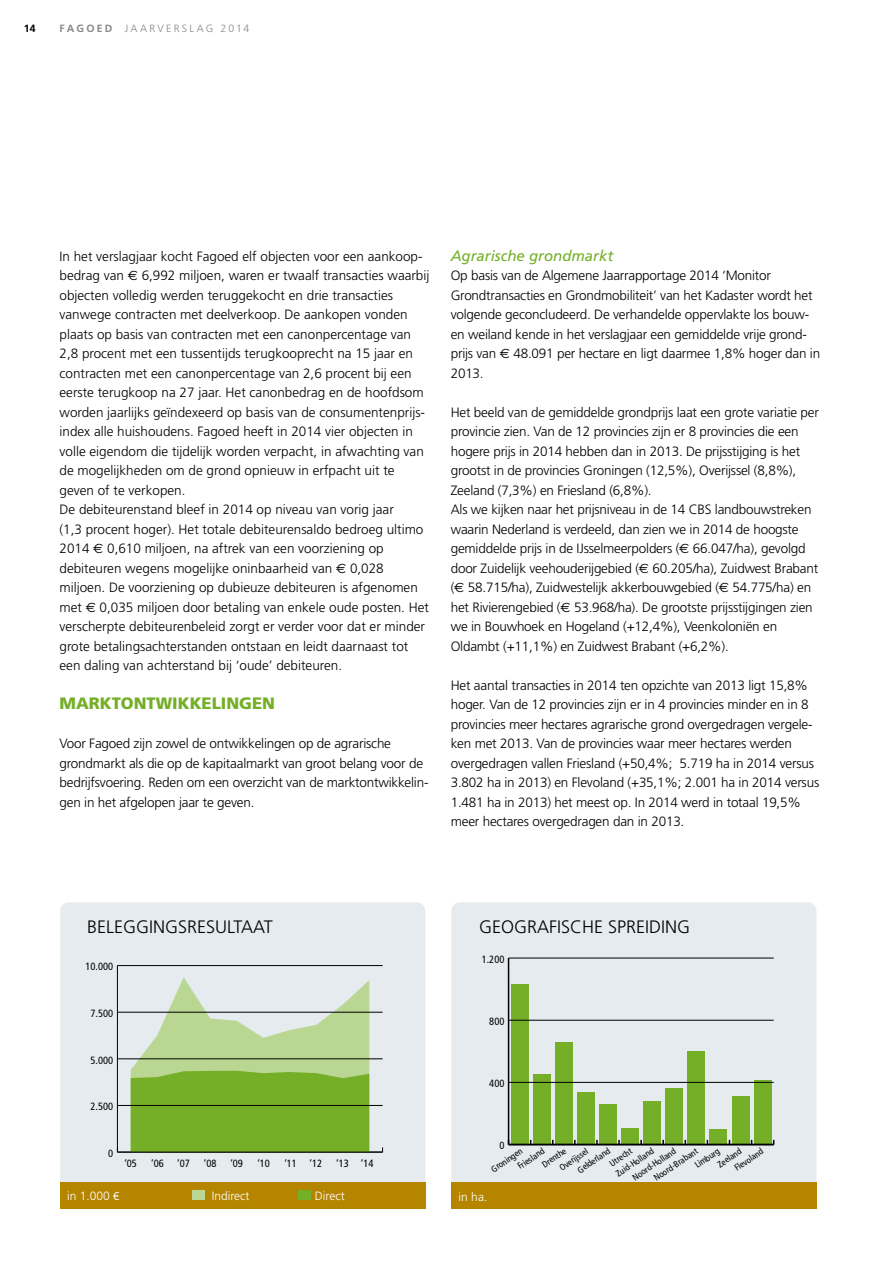
<style>
.page{position:relative;width:893px;height:1263px;background:#fff}
.page>*{position:absolute;margin:0;border:0;box-sizing:border-box;transform-origin:0 0}
.t1{font:300 18px "Frutiger";color:#000}
.t2{font:900 16.5px "Frutiger";color:#74af27}
.t3{font:italic 15px "Frutiger CE";color:#74af27}
.t4{font:300 13.5px/19.5px "Frutiger";letter-spacing:-.015em;color:#000}
.t5{font:300 12px "Frutiger";color:#fff}
.t6{font:condensed 10.5px "Frutiger";color:#000}
.t7{font:300 10.5px "Frutiger";letter-spacing:.21em;color:#878787}
.t8{font:700 10.5px "Frutiger";color:#000}
.t9{font:condensed 9px "Frutiger";color:#000}
.s1{font-family:"Frutiger CE";font-weight:700}
.s2{font-family:"Euro Sans";font-weight:400}
.s3{font-family:"Myriad Pro";font-weight:400}
</style>
<div class="page">
<div style="left:451px;top:902px;width:365px;height:281px;background:#e5ebee"></div>
<div style="left:451px;top:1183px;width:365px;height:26px;background:#b58500"></div>
<div style="left:511px;top:984px;width:17px;height:160px;background:#74af27"></div>
<div style="left:533px;top:1074px;width:17px;height:70px;background:#74af27"></div>
<div style="left:555px;top:1042px;width:18px;height:102px;background:#74af27"></div>
<div style="left:577px;top:1092px;width:18px;height:52px;background:#74af27"></div>
<div style="left:599px;top:1104px;width:18px;height:40px;background:#74af27"></div>
<div style="left:621px;top:1128px;width:18px;height:16px;background:#74af27"></div>
<div style="left:643px;top:1101px;width:18px;height:43px;background:#74af27"></div>
<div style="left:665px;top:1088px;width:18px;height:56px;background:#74af27"></div>
<div style="left:687px;top:1051px;width:18px;height:93px;background:#74af27"></div>
<div style="left:710px;top:1129px;width:17px;height:15px;background:#74af27"></div>
<div style="left:732px;top:1096px;width:17px;height:48px;background:#74af27"></div>
<div style="left:754px;top:1080px;width:17px;height:64px;background:#74af27"></div>
<hr style="left:508px;top:958px;width:1px;height:186px;background:#000">
<hr style="left:509px;top:1144px;width:265px;height:1px;background:#000">
<hr style="left:509px;top:1082px;width:265px;height:1px;background:#000">
<hr style="left:509px;top:1020px;width:265px;height:1px;background:#000">
<hr style="left:509px;top:958px;width:265px;height:1px;background:#000">
<div style="left:60px;top:902px;width:365px;height:281px;background:#e5ebee"></div>
<div style="left:60px;top:1183px;width:365px;height:26px;background:#b58500"></div>
<svg style="left:131px;top:977px;width:238px;height:175px;background:#a3c877"></svg>
<hr style="left:117px;top:965px;width:1px;height:187px;background:#000">
<hr style="left:117px;top:1152px;width:266px;height:1px;background:#000">
<hr style="left:117px;top:1105px;width:266px;height:1px;background:#000">
<hr style="left:117px;top:1058px;width:266px;height:1px;background:#000">
<hr style="left:117px;top:1012px;width:266px;height:1px;background:#000">
<hr style="left:117px;top:965px;width:266px;height:1px;background:#000">
<div style="left:192px;top:1190px;width:12px;height:9px;background:#b9d793"></div>
<div style="left:298px;top:1190px;width:12px;height:9px;background:#74af27"></div>
<p class="t8" style="left:24px;top:23px;width:13px">14</p>
<p class="t7" style="left:60px;top:23px;width:191px"><span class="s1">FAGOED</span> JAARVERSLAG 2014</p>
<p class="t4" style="left:60px;top:246px;width:371px">In het verslagjaar kocht Fagoed elf objecten voor een aankoop&shy;bedrag van <span class="s2">€</span> 6,992 miljoen, waren er twaalf transacties waarbij objecten volledig werden teruggekocht en drie transacties vanwege contracten met deelverkoop. De aankopen vonden plaats op basis van contracten met een canonpercentage van 2,8 procent met een tussentijds terugkooprecht na 15 jaar en contracten met een canonpercentage van 2,6 procent bij een eerste terugkoop na 27 jaar. Het canonbedrag en de hoofdsom worden jaarlijks geïndexeerd op basis van de consumentenprijs&shy;index alle huishoudens. Fagoed heeft in 2014 vier objecten in volle eigendom die tijdelijk worden verpacht, in afwachting van de mogelijkheden om de grond opnieuw in erfpacht uit te geven of te verkopen.<br>De debiteurenstand bleef in 2014 op niveau van vorig jaar<br>(1,3 procent hoger). Het totale debiteurensaldo bedroeg ultimo 2014 <span class="s2">€</span> 0,610 miljoen, na aftrek van een voorziening op debiteuren wegens mogelijke oninbaarheid van <span class="s2">€</span> 0,028 miljoen. De voorziening op dubieuze debiteuren is afgenomen met <span class="s2">€</span> 0,035 miljoen door betaling van enkele oude posten. Het verscherpte debiteurenbeleid zorgt er verder voor dat er minder grote betalingsachterstanden ontstaan en leidt daarnaast tot een daling van achterstand bij ‘oude’ debiteuren.</p>
<p class="t2" style="left:60px;top:693px;width:217px">MARKTONTWIKKELINGEN</p>
<p class="t4" style="left:60px;top:734px;width:371px">Voor Fagoed zijn zowel de ontwikkelingen op de agrarische grondmarkt als die op de kapitaalmarkt van groot belang voor de bedrijfsvoering. Reden om een overzicht van de marktontwikkelin&shy;gen in het afgelopen jaar te geven.</p>
<p class="t3" style="left:451px;top:247px;width:164px">Agrarische grondmarkt</p>
<p class="t4" style="left:451px;top:266px;width:371px">Op basis van de Algemene Jaarrapportage 2014 ‘Monitor Grondtransacties en Grondmobiliteit’ van het Kadaster wordt het volgende geconcludeerd. De verhandelde oppervlakte los bouw&shy;en weiland kende in het verslagjaar een gemiddelde vrije grond&shy;prijs van <span class="s2">€</span> 48.091 per hectare en ligt daarmee 1,8% hoger dan in 2013.</p>
<p class="t4" style="left:451px;top:402px;width:370px">Het beeld van de gemiddelde grondprijs laat een grote variatie per provincie zien. Van de 12 provincies zijn er 8 provincies die een hogere prijs in 2014 hebben dan in 2013. De prijsstijging is het grootst in de provincies Groningen (12,5%), Overijssel (8,8%), Zeeland (7,3%) en Friesland (6,8%).<br>Als we kijken naar het prijsniveau in de 14 CBS landbouwstreken waarin Nederland is verdeeld, dan zien we in 2014 de hoogste gemiddelde prijs in de IJsselmeerpolders (<span class="s2">€</span> 66.047/ha), gevolgd door Zuidelijk veehouderijgebied (<span class="s2">€</span> 60.205/ha), Zuidwest Brabant (<span class="s2">€</span> 58.715/ha), Zuidwestelijk akkerbouwgebied (<span class="s2">€</span> 54.775/ha) en het Rivierengebied (<span class="s2">€</span> 53.968/ha). De grootste prijsstijgingen zien we in Bouwhoek en Hogeland (+12,4%), Veenkoloniën en Oldambt (+11,1%) en Zuidwest Brabant (+6,2%).</p>
<p class="t4" style="left:451px;top:675px;width:370px">Het aantal transacties in 2014 ten opzichte van 2013 ligt 15,8% hoger. Van de 12 provincies zijn er in 4 provincies minder en in 8 provincies meer hectares agrarische grond overgedragen vergele&shy;ken met 2013. Van de provincies waar meer hectares werden overgedragen vallen Friesland (+50,4%; 5.719 ha in 2014 versus 3.802 ha in 2013) en Flevoland (+35,1%; 2.001 ha in 2014 versus 1.481 ha in 2013) het meest op. In 2014 werd in totaal 19,5% meer hectares overgedragen dan in 2013.</p>
<h1 class="t1" style="left:87px;top:916px;width:187px">BELEGGINGSRESULTAAT</h1>
<p class="t6" style="left:86px;top:960px;width:29px">10.000</p>
<p class="t6" style="left:91px;top:1007px;width:24px">7.500</p>
<p class="t6" style="left:91px;top:1054px;width:24px">5.000</p>
<p class="t6" style="left:91px;top:1100px;width:24px">2.500</p>
<p class="t6" style="left:108px;top:1147px;width:7px">0</p>
<p class="t6" style="left:124px;top:1158px;width:14px">‘05</p>
<p class="t6" style="left:151px;top:1158px;width:14px">‘06</p>
<p class="t6" style="left:177px;top:1158px;width:14px">‘07</p>
<p class="t6" style="left:204px;top:1158px;width:14px">‘08</p>
<p class="t6" style="left:230px;top:1158px;width:14px">‘09</p>
<p class="t6" style="left:257px;top:1158px;width:14px">‘10</p>
<p class="t6" style="left:284px;top:1158px;width:39px">‘11 ‘12</p>
<p class="t6" style="left:336px;top:1158px;width:39px">‘13 ‘14</p>
<p class="t5" style="left:67px;top:1189px;width:54px">in 1.000 <span class="s3">€</span></p>
<p class="t5" style="left:212px;top:1189px;width:39px">Indirect</p>
<p class="t5" style="left:315px;top:1189px;width:31px">Direct</p>
<h1 class="t1" style="left:479px;top:916px;width:213px">GEOGRAFISCHE SPREIDING</h1>
<p class="t6" style="left:482px;top:953px;width:24px">1.200</p>
<p class="t6" style="left:489px;top:1015px;width:17px">800</p>
<p class="t6" style="left:489px;top:1077px;width:17px">400</p>
<p class="t6" style="left:499px;top:1139px;width:7px">0</p>
<p class="t9" style="left:516px;top:1162px;width:32px;rotate:-34deg">Friesland</p>
<p class="t9" style="left:575px;top:1166px;width:39px;rotate:-34deg">Gelderland</p>
<p class="t9" style="left:607px;top:1160px;width:27px;rotate:-34deg">Utrecht</p>
<p class="t9" style="left:614px;top:1170px;width:45px;rotate:-34deg">Zuid-Holland</p>
<p class="t9" style="left:557px;top:1164px;width:34px;rotate:-34deg">Overijssel</p>
<p class="t9" style="left:630px;top:1174px;width:52px;rotate:-34deg">Noord-Holland</p>
<p class="t9" style="left:715px;top:1161px;width:28px;rotate:-34deg">Zeeland</p>
<p class="t9" style="left:732px;top:1164px;width:34px;rotate:-34deg">Flevoland</p>
<p class="t9" style="left:652px;top:1174px;width:52px;rotate:-34deg">Noord-Brabant</p>
<p class="t9" style="left:540px;top:1161px;width:29px;rotate:-34deg">Drenthe</p>
<p class="t9" style="left:489px;top:1165px;width:37px;rotate:-34deg">Groningen</p>
<p class="t9" style="left:693px;top:1161px;width:29px;rotate:-34deg">Limburg</p>
<p class="t6" style="left:529px;top:1157px;width:7px">0</p>
<p class="t5" style="left:459px;top:1190px;width:30px">in ha.</p>
</div>
